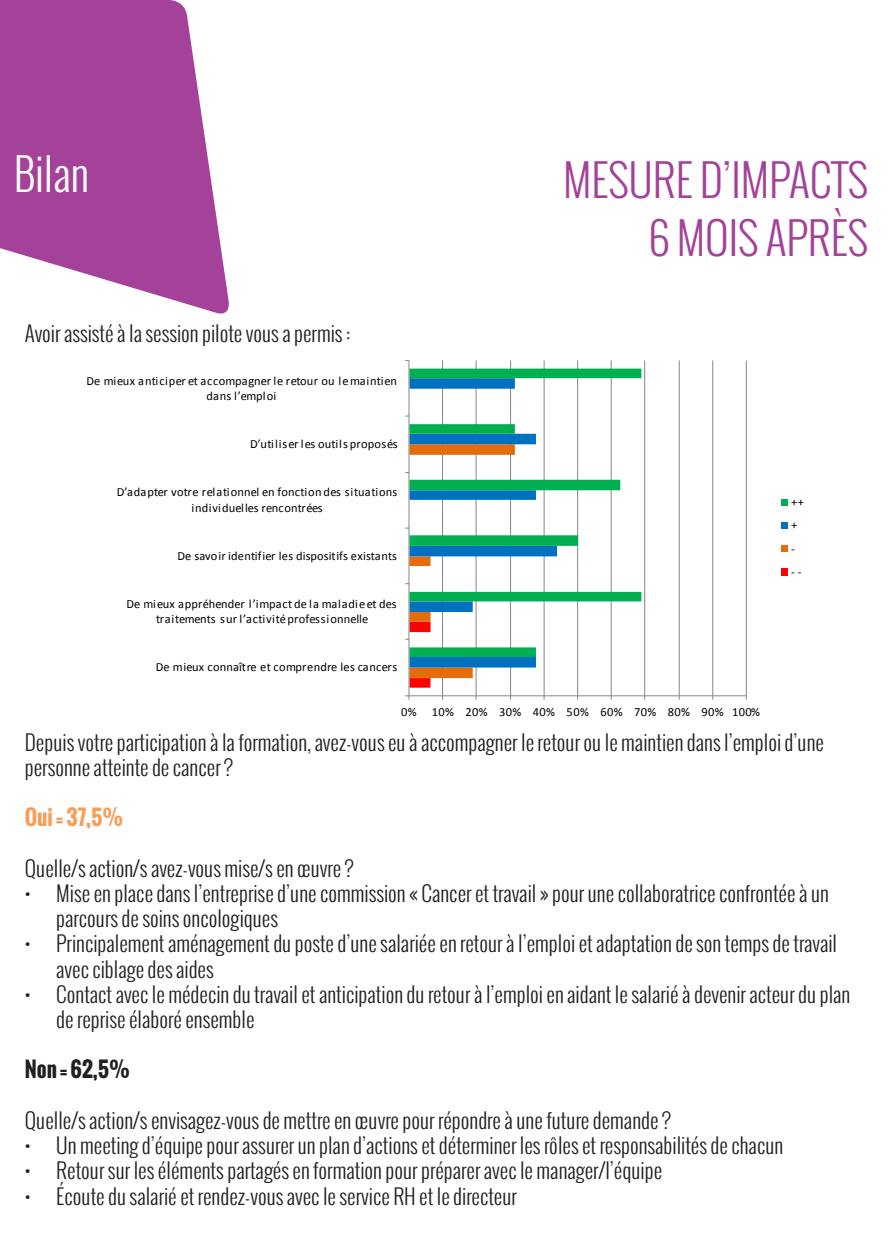
<style>
.page{position:relative;width:893px;height:1241px;background:#fff}
.page>*{position:absolute;margin:0;border:0;box-sizing:border-box;transform-origin:0 0}
.t1{font:300 43.75px "Oswald";color:#a44198}
.t2{font:300 43.75px "Oswald";color:#fff}
.t3{font:300 21px/25.2px "Oswald";color:#231f20}
.t4{font:700 21px "Oswald";color:#f89e58}
.t5{font:700 21px "Oswald";color:#231f20}
.t6{font:12.42px/15.4px "Calibri";letter-spacing:.015em;color:#000;text-align:center}
</style>
<div class="page">
<svg style="left:0;top:0;width:229px;height:314px;fill:#a44198"></svg>
<svg style="left:405px;top:360px;width:383px;height:340px"></svg>
<p class="t2" style="left:14px;top:144px;width:77px">Bilan</p>
<p class="t3" style="left:25px;top:321px;width:327px">Avoir assisté à la session pilote vous a permis :</p>
<p class="t6" style="left:87px;top:373px;width:312px">De mieux anticiper et accompagner le retour ou le maintien dans l’emploi</p>
<p class="t6" style="left:250px;top:436px;width:149px">D’utiliser les outils proposés</p>
<p class="t6" style="left:117px;top:484px;width:282px">D’adapter votre relationnel en fonction des situations individuelles rencontrées</p>
<p class="t6" style="left:177px;top:548px;width:221px">De savoir identifier les dispositifs existants</p>
<p class="t6" style="left:126px;top:596px;width:272px">De mieux appréhender l’impact de la maladie et des traitements sur l’activité professionnelle</p>
<p class="t6" style="left:156px;top:659px;width:243px">De mieux connaître et comprendre les cancers</p>
<p class="t1" style="left:563px;top:149px;width:307px">MESURE D’IMPACTS</p>
<p class="t1" style="left:649px;top:207px;width:221px">6 MOIS APRÈS</p>
<p class="t6" style="left:791px;top:490px;width:14px;line-height:23.1px;text-align:left">++ + -</p>
<p class="t6" style="left:791px;top:563px;width:12px">- -</p>
<p class="t6" style="left:401px;top:704px;width:360px">0% 10% 20% 30% 40% 50% 60% 70% 80% 90% 100%</p>
<p class="t3" style="left:25px;top:729px;width:801px">Depuis votre participation à la formation, avez-vous eu à accompagner le retour ou le maintien dans l’emploi d’une personne atteinte de cancer ?</p>
<p class="t4" style="left:25px;top:801px;width:100px">Oui = 37,5%</p>
<p class="t3" style="left:25px;top:855px;width:330px">Quelle/s action/s avez-vous mise/s en œuvre ?</p>
<p class="t3" style="left:56px;top:880px;width:774px;text-indent:-31px">• Mise en place dans l’entreprise d’une commission « Cancer et travail » pour une collaboratrice confrontée à un parcours de soins oncologiques</p>
<p class="t3" style="left:56px;top:930px;width:782px;text-indent:-31px">• Principalement aménagement du poste d’une salariée en retour à l’emploi et adaptation de son temps de travail avec ciblage des aides</p>
<p class="t3" style="left:56px;top:981px;width:796px;text-indent:-31px">• Contact avec le médecin du travail et anticipation du retour à l’emploi en aidant le salarié à devenir acteur du plan de reprise élaboré ensemble</p>
<p class="t5" style="left:25px;top:1053px;width:107px">Non = 62,5%</p>
<p class="t3" style="left:25px;top:1107px;width:648px">Quelle/s action/s envisagez-vous de mettre en œuvre pour répondre à une future demande ?</p>
<p class="t3" style="left:25px;top:1132px;width:760px">• Un meeting d’équipe pour assurer un plan d’actions et déterminer les rôles et responsabilités de chacun</p>
<p class="t3" style="left:25px;top:1157px;width:639px">• Retour sur les éléments partagés en formation pour préparer avec le manager/l’équipe</p>
<p class="t3" style="left:25px;top:1182px;width:494px">• Écoute du salarié et rendez-vous avec le service RH et le directeur</p>
</div>
